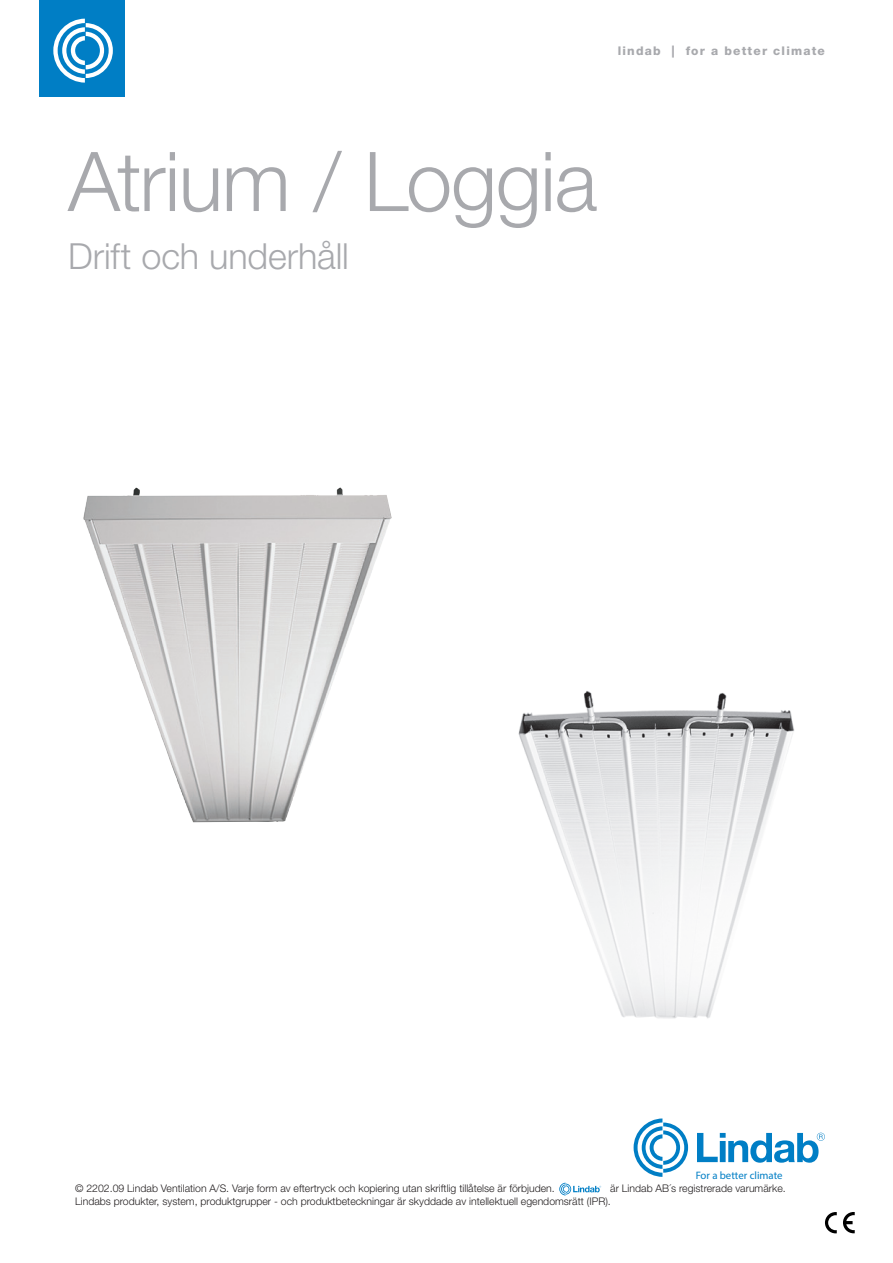
<style>
.page{position:relative;width:893px;height:1263px;background:#fff}
.page>*{position:absolute;margin:0;border:0;box-sizing:border-box;transform-origin:0 0}
.t1{font:300 82.5px "Helvetica Neue LT Pro";letter-spacing:-.015em;color:#a8a9ad}
.t2{font:300 36px "Helvetica Neue LT Pro";letter-spacing:-.005em;color:#a8a9ad}
.t3{font:800 12px "Helvetica Neue LT Pro";letter-spacing:.1em;color:#a8a9ad}
.t4{font:10.8px "Myriad Pro";color:#007ec5}
.t5{font:300 10.5px/12.6px "Helvetica Neue LT Pro";color:#231f20}
</style>
<div class="page">
<div style="left:40px;top:0;width:85px;height:97px;background:#007ec5"></div>
<svg style="left:53px;top:19px;width:60px;height:64px"></svg>
<svg style="left:697px;top:1133px;width:128px;height:30px"></svg>
<svg style="left:634px;top:1118px;width:54px;height:59px"></svg>
<img style="left:83px;top:487px;width:254px;height:335px">
<svg style="left:843px;top:1212px;width:12px;height:21px"></svg>
<svg style="left:825px;top:1212px;width:12px;height:21px"></svg>
<img style="left:518px;top:691px;width:277px;height:328px">
<svg style="left:559px;top:1183px;width:42px;height:12px"></svg>
<p class="t3" style="left:618px;top:44px;width:209px">lindab | for a better climate</p>
<h1 class="t1" style="left:68px;top:131px;width:531px">Atrium / Loggia</h1>
<h2 class="t2" style="left:68px;top:234px;width:282px">Drift och underhåll</h2>
<p class="t4" style="left:696px;top:1168px;width:89px">For a better climate</p>
<p class="t5" style="left:75px;top:1182px;width:481px">© 2202.09 Lindab Ventilation A/S. Varje form av eftertryck och kopiering utan skriftlig tillåtelse är förbjuden.</p>
<p class="t5" style="left:75px;top:1182px;width:712px;text-indent:535px">är Lindab AB´s registrerade varumärke.<br>Lindabs produkter, system, produktgrupper - och produktbeteckningar är skyddade av intellektuell egendomsrätt (IPR).</p>
</div>
